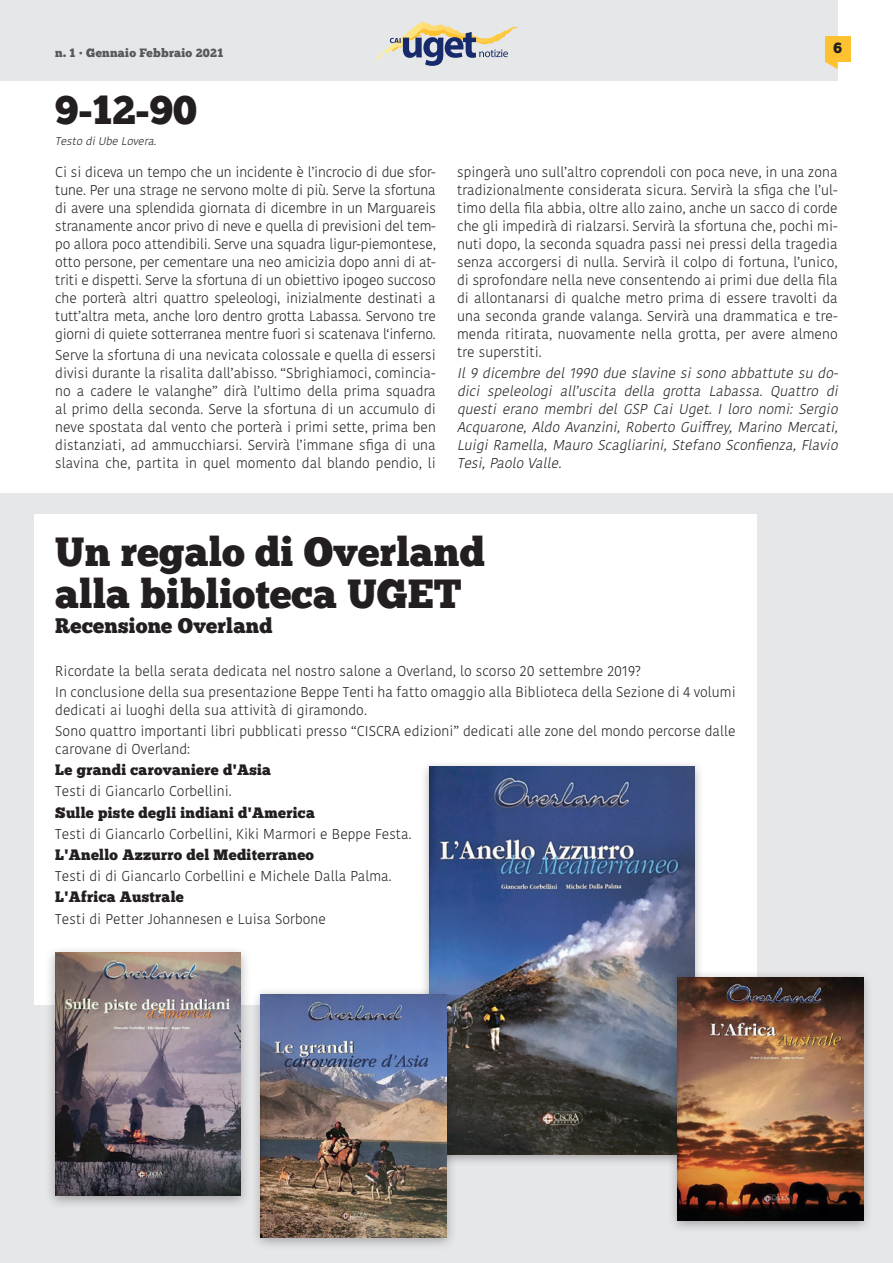
<style>
.page{position:relative;width:893px;height:1263px;background:#fff}
.page>*{position:absolute;margin:0;border:0;box-sizing:border-box;transform-origin:0 0}
.TITOLI_Articoli{font:40.5px "Chunk Five";letter-spacing:.005em;color:#231f20}
.SOTTOTITOLI_Articoli{font:21px "Chunk Five";letter-spacing:.01em;color:#231f20}
.TESTO_Articoli{font:15px "Chunk Five";letter-spacing:.02em;color:#231f20}
.TESTO_Articoli-2{font:300 14.25px/18px "Kohinoor Bangla";letter-spacing:.005em;color:#231f20;text-align:justify}
.TESTO_Articoli-3{font:italic 300 14.25px/18px "Kohinoor Bangla";color:#231f20;text-align:justify}
.t1{font:12px "Chunk Five";letter-spacing:.02em;color:#57585a}
.AUTORI_Articoli{font:italic 300 11.25px "Kohinoor Bangla";color:#231f20}
</style>
<div class="page">
<div style="left:0;top:493px;width:893px;height:770px;background:#e6e7e9"></div>
<div style="left:0;top:0;width:838px;height:81px;background:#e6e7e9"></div>
<div style="left:825px;top:36px;width:25px;height:26px;background:#fec231"></div>
<svg style="left:825px;top:62px;width:13px;height:7px"></svg>
<svg style="left:375px;top:21px;width:143px;height:45px"></svg>
<div style="left:34px;top:514px;width:723px;height:491px;background:#fff"></div>
<div style="left:420px;top:760px;width:284px;height:406px;background:#231f20;opacity:.35"></div>
<img style="left:429px;top:767px;width:266px;height:387px">
<div style="left:44px;top:945px;width:207px;height:264px;background:#231f20;opacity:.35"></div>
<img style="left:55px;top:952px;width:186px;height:244px">
<div style="left:667px;top:969px;width:207px;height:265px;background:#231f20;opacity:.35"></div>
<img style="left:678px;top:977px;width:185px;height:243px">
<div style="left:250px;top:986px;width:207px;height:265px;background:#231f20;opacity:.35"></div>
<img style="left:261px;top:994px;width:185px;height:243px">
<p class="t1" style="left:55px;top:47px;width:169px">n. 1 • Gennaio Febbraio 2021</p>
<p class="TESTO_Articoli" style="left:833px;top:41px;width:10px">6</p>
<p class="TITOLI_Articoli" style="left:55px;top:91px;width:143px">9-12-90</p>
<p class="AUTORI_Articoli" style="left:55px;top:133px;width:105px">Testo diUbe Lovera.</p>
<p class="TESTO_Articoli-2" style="left:55px;top:163px;width:382px">Ci si diceva un tempo che un incidente è l’incrocio di due sfor&shy;tune. Per una strage ne servono molte di più. Serve la sfortuna di avere una splendida giornata di dicembre in un Marguareis stranamente ancor privo di neve e quella di previsioni del tem&shy;po allora poco attendibili. Serve una squadra ligur-piemontese, otto persone, per cementare una neo amicizia dopo anni di at&shy;triti e dispetti. Serve la sfortuna di un obiettivo ipogeo succoso che porterà altri quattro speleologi, inizialmente destinati a tutt’altra meta, anche loro dentro grotta Labassa. Servono tre giorni di quiete sotterranea mentre fuori si scatenava l‘inferno.</p>
<p class="TESTO_Articoli-2" style="left:55px;top:346px;width:382px">Serve la sfortuna di una nevicata colossale e quella di essersi divisi durante la risalita dall’abisso. “Sbrighiamoci, comincia&shy;no a cadere le valanghe” dirà l’ultimo della prima squadra al primo della seconda. Serve la sfortuna di un accumulo di neve spostata dal vento che porterà i primi sette, prima ben distanziati, ad ammucchiarsi. Servirà l’immane sfiga di una slavina che, partita in quel momento dal blando pendio, li</p>
<p class="TESTO_Articoli-2" style="left:457px;top:163px;width:382px">spingerà uno sull’altro coprendoli con poca neve, in una zona tradizionalmente considerata sicura. Servirà la sfiga che l’ul&shy;timo della fila abbia, oltre allo zaino, anche un sacco di corde che gli impedirà di rialzarsi. Servirà la sfortuna che, pochi mi&shy;nuti dopo, la seconda squadra passi nei pressi della tragedia senza accorgersi di nulla. Servirà il colpo di fortuna, l’unico, di sprofondare nella neve consentendo ai primi due della fila di allontanarsi di qualche metro prima di essere travolti da una seconda grande valanga. Servirà una drammatica e tre&shy;menda ritirata, nuovamente nella grotta, per avere almeno tre superstiti.</p>
<p class="TESTO_Articoli-3" style="left:457px;top:364px;width:386px">Il 9 dicembre del 1990 due slavine si sono abbattute su do&shy;dici speleologi all’uscita della grotta Labassa. Quattro di questi erano membri del GSP Cai Uget. I loro nomi: Sergio Acquarone, Aldo Avanzini, Roberto Guiffrey, Marino Mercati, Luigi Ramella, Mauro Scagliarini, Stefano Sconfienza, Flavio Tesi,Paolo Valle.</p>
<p class="TITOLI_Articoli" style="left:55px;top:533px;width:431px">Un regalo di Overland</p>
<p class="TITOLI_Articoli" style="left:55px;top:575px;width:408px">alla biblioteca UGET</p>
<p class="SOTTOTITOLI_Articoli" style="left:55px;top:616px;width:219px">Recensione Overland</p>
<p class="TESTO_Articoli-2" style="left:55px;top:661px;width:587px">Ricordate la bella serata dedicata nel nostro salone a Overland, lo scorso 20 settembre 2019?</p>
<p class="TESTO_Articoli-2" style="left:55px;top:683px;width:682px">In conclusione della sua presentazione Beppe Tenti ha fatto omaggio alla Biblioteca della Sezione di 4 volumi dedicati ai luoghi della sua attività di giramondo.</p>
<p class="TESTO_Articoli-2" style="left:55px;top:722px;width:682px">Sono quattro importanti libri pubblicati presso “CISCRA edizioni” dedicati alle zone del mondo percorse dalle carovane di Overland:</p>
<p class="TESTO_Articoli" style="left:55px;top:763px;width:217px">Le grandi carovaniere d'Asia</p>
<p class="TESTO_Articoli-2" style="left:55px;top:782px;width:178px">Testi di Giancarlo Corbellini.</p>
<p class="TESTO_Articoli" style="left:55px;top:805px;width:261px">Sulle piste degli indiani d'America</p>
<p class="TESTO_Articoli-2" style="left:55px;top:824px;width:358px">Testi di Giancarlo Corbellini, Kiki Marmori e Beppe Festa.</p>
<p class="TESTO_Articoli" style="left:55px;top:848px;width:260px">L'Anello Azzurro del Mediterraneo</p>
<p class="TESTO_Articoli-2" style="left:55px;top:867px;width:338px">Testi di di Giancarlo Corbellini e Michele Dalla Palma.</p>
<p class="TESTO_Articoli" style="left:55px;top:890px;width:130px">L'Africa Australe</p>
<p class="TESTO_Articoli-2" style="left:55px;top:909px;width:272px">Testi di Petter Johannesen e Luisa Sorbone</p>
</div>
